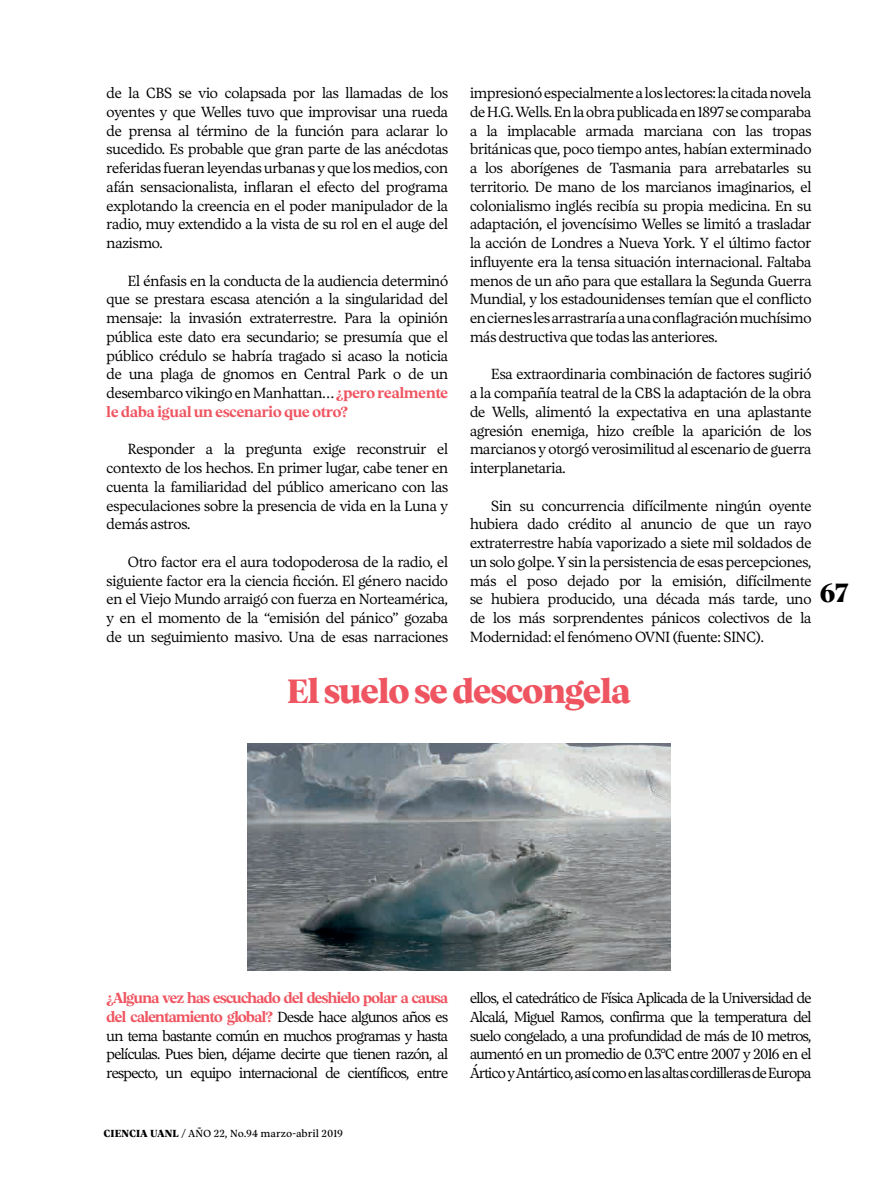
<style>
.page{position:relative;width:893px;height:1191px;background:#fff}
.page>*{position:absolute;margin:0;border:0;box-sizing:border-box;transform-origin:0 0}
.t1{font:800 34.5px "TRY Vesterbro";letter-spacing:-.05em;color:#ef5561}
.t2{font:800 27px "TRY Vesterbro";color:#000001}
.t3{font:300 15px/18.8px "TRY Vesterbro";letter-spacing:-.05em;color:#000001;text-align:justify}
.t4{font:10.5px "TRY Vesterbro";color:#000001}
.s1{font-weight:700;color:#ef5561}
.s2{font-weight:800}
</style>
<div class="page">
<img style="left:247px;top:743px;width:424px;height:227px">
<p class="t3" style="left:106px;top:83px;width:344px">de la CBS se vio colapsada por las llamadas de los oyentes y que Welles tuvo que improvisar una rueda de prensa al término de la función para aclarar lo sucedido. Es probable que gran parte de las anécdotas referidas fueran leyendas urbanas y que los medios, con afán sensacionalista, inflaran el efecto del programa explotando la creencia en el poder manipulador de la radio, muy extendido a la vista de su rol en el auge del nazismo.</p>
<p class="t3" style="left:106px;top:271px;width:344px;text-indent:21px">El énfasis en la conducta de la audiencia determinó que se prestara escasa atención a la singularidad del mensaje: la invasión extraterrestre. Para la opinión pública este dato era secundario; se presumía que el público crédulo se habría tragado si acaso la noticia de una plaga de gnomos en Central Park o de un desembarco vikingo en Manhattan… <span class="s1">¿pero realmente le daba igual un escenario que otro?</span></p>
<p class="t3" style="left:106px;top:440px;width:344px;text-indent:21px">Responder a la pregunta exige reconstruir el contexto de los hechos. En primer lugar, cabe tener en cuenta la familiaridad del público americano con las especulaciones sobre la presencia de vida en la Luna y demás astros.</p>
<p class="t3" style="left:106px;top:552px;width:344px;text-indent:21px">Otro factor era el aura todopoderosa de la radio, el siguiente factor era la ciencia ficción. El género nacido en el Viejo Mundo arraigó con fuerza en Norteamérica, y en el momento de la “emisión del pánico” gozaba de un seguimiento masivo. Una de esas narraciones</p>
<p class="t3" style="left:470px;top:83px;width:344px">impresionó especialmente a los lectores: la citada novela de H.G. Wells. En la obra publicada en 1897 se comparaba a la implacable armada marciana con las tropas británicas que, poco tiempo antes, habían exterminado a los aborígenes de Tasmania para arrebatarles su territorio. De mano de los marcianos imaginarios, el colonialismo inglés recibía su propia medicina. En su adaptación, el jovencísimo Welles se limitó a trasladar la acción de Londres a Nueva York. Y el último factor influyente era la tensa situación internacional. Faltaba menos de un año para que estallara la Segunda Guerra Mundial, y los estadounidenses temían que el conflicto en ciernes les arrastraría a una conflagración muchísimo más destructiva que todas las anteriores.</p>
<p class="t3" style="left:470px;top:365px;width:344px;text-indent:21px">Esa extraordinaria combinación de factores sugirió a la compañía teatral de la CBS la adaptación de la obra de Wells, alimentó la expectativa en una aplastante agresión enemiga, hizo creíble la aparición de los marcianos y otorgó verosimilitud al escenario de guerra interplanetaria.</p>
<p class="t3" style="left:470px;top:496px;width:344px;text-indent:21px">Sin su concurrencia difícilmente ningún oyente hubiera dado crédito al anuncio de que un rayo extraterrestre había vaporizado a siete mil soldados de un solo golpe. Y sin la persistencia de esas percepciones, más el poso dejado por la emisión, difícilmente se hubiera producido, una década más tarde, uno de los más sorprendentes pánicos colectivos de la Modernidad: el fenómeno OVNI (fuente: SINC).</p>
<h2 class="t2" style="left:820px;top:575px;width:30px">67</h2>
<h1 class="t1" style="left:287px;top:667px;width:346px">El suelo se descongela</h1>
<p class="t3" style="left:106px;top:988px;width:344px"><span class="s1">¿Alguna vez has escuchado del deshielo polar a causa del calentamiento global?</span> Desde hace algunos años es un tema bastante común en muchos programas y hasta películas. Pues bien, déjame decirte que tienen razón, al respecto, un equipo internacional de científicos, entre</p>
<p class="t3" style="left:470px;top:988px;width:344px">ellos, el catedrático de Física Aplicada de la Universidad de Alcalá, Miguel Ramos, confirma que la temperatura del suelo congelado, a una profundidad de más de 10 metros, aumentó en un promedio de 0.3°C entre 2007 y 2016 en el Ártico y Antártico, así como en las altas cordilleras de Europa</p>
<p class="t4" style="left:103px;top:1126px;width:241px"><span class="s2">CIENCIA UANL /</span> AÑO 22, No.94 marzo-abril 2019</p>
</div>
